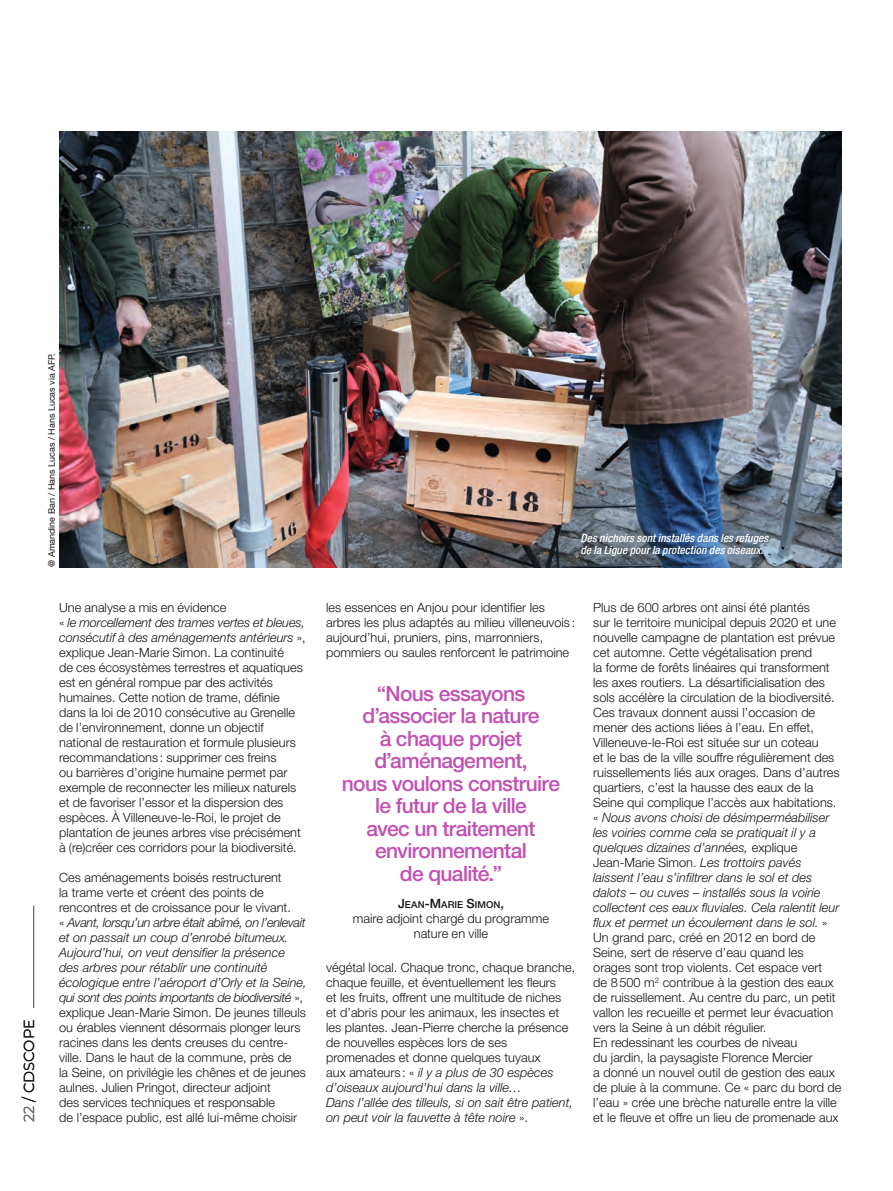
<style>
.page{position:relative;width:893px;height:1191px;background:#fff}
.page>*{position:absolute;margin:0;border:0;box-sizing:border-box;transform-origin:0 0}
.t1{font:500 21px/22.5px "Helvetica Neue LT Std";letter-spacing:-.03em;color:#c250b2;text-align:center}
.t2{font:14.55px "Montserrat";color:#131413}
.t3{font:300 12.75px/15px "Helvetica Neue LT Std";color:#131413}
.t4{font:italic 500 condensed 11.25px/12.8px "Helvetica Neue LT Std";letter-spacing:.005em;color:#fff}
.t5{font:500 9.6px "Helvetica Neue LT Std";letter-spacing:.01em;color:#131413}
.t6{font:9px "Helvetica Neue LT Std";color:#131413}
.s1{color:#686867}
.s2{font-style:italic}
.s3{font-size:12.75px}
</style>
<div class="page">
<img style="left:60px;top:132px;width:782px;height:435px">
<hr style="left:33px;top:905px;width:1px;height:102px;background:#686867">
<p class="t6" style="left:46px;top:567px;width:215px;rotate:-90deg">@ Amandine Ban / Hans Lucas / Hans Lucas via AFP.</p>
<p class="t2" style="left:19px;top:1122px;width:104px;rotate:-90deg"><span class="s1">22</span> / CDSCOPE</p>
<p class="t3" style="left:59px;top:600px;width:248px">Une analyse a mis en évidence<br>« <span class="s2">le morcellement des trames vertes et bleues, consécutif à des aménagements antérieurs</span> », explique Jean-Marie Simon. La continuité<br>de ces écosystèmes terrestres et aquatiques est en général rompue par des activités humaines. Cette notion de trame, définie dans la loi de 2010 consécutive au Grenelle de l’environnement, donne un objectif national de restauration et formule plusieurs recommandations : supprimer ces freins<br>ou barrières d’origine humaine permet par exemple de reconnecter les milieux naturels et de favoriser l’essor et la dispersion des espèces. À Villeneuve-le-Roi, le projet de plantation de jeunes arbres vise précisément à (re)créer ces corridors pour la biodiversité.</p>
<p class="t3" style="left:59px;top:869px;width:249px">Ces aménagements boisés restructurent<br>la trame verte et créent des points de rencontres et de croissance pour le vivant.<br>« <span class="s2">Avant, lorsqu’un arbre était abîmé, on l’enlevait et on passait un coup d’enrobé bitumeux.<br>Aujourd’hui, on veut densifier la présence des arbres pour rétablir une continuité écologique entre l’aéroport d’Orly et la Seine, qui sont des points importants de biodiversité</span> », explique Jean-Marie Simon. De jeunes tilleuls ou érables viennent désormais plonger leurs racines dans les dents creuses du centre&shy;ville. Dans le haut de la commune, près de<br>la Seine, on privilégie les chênes et de jeunes aulnes. Julien Pringot, directeur adjoint<br>des services techniques et responsable<br>de l’espace public, est allé lui-même choisir</p>
<p class="t4" style="left:580px;top:531px;width:189px">Des nichoirs sont installés dans les refuges de la Ligue pour la protection des oiseaux.</p>
<p class="t3" style="left:326px;top:599px;width:251px">les essences en Anjou pour identifier les arbres les plus adaptés au milieu villeneuvois : aujourd’hui, pruniers, pins, marronniers, pommiers ou saules renforcent le patrimoine</p>
<h1 class="t1" style="left:342px;top:681px;width:220px">“Nous essayons d’associer la nature<br>à chaque projet d’aménagement,<br>nous voulons construire le futur de la ville<br>avec un traitement environnemental<br>de qualité.”</h1>
<p class="t5" style="left:398px;top:899px;width:107px"><span class="s3">J</span>EAN<span class="s3">-M</span>ARIE <span class="s3">S</span>IMON<span class="s3">,</span></p>
<p class="t3" style="left:353px;top:911px;width:198px;text-align:center">maire adjoint chargé du programme nature en ville</p>
<p class="t3" style="left:326px;top:959px;width:251px">végétal local. Chaque tronc, chaque branche, chaque feuille, et éventuellement les fleurs<br>et les fruits, offrent une multitude de niches<br>et d’abris pour les animaux, les insectes et les plantes. Jean-Pierre cherche la présence de nouvelles espèces lors de ses promenades et donne quelques tuyaux<br>aux amateurs : « <span class="s2">il y a plus de 30 espèces d’oiseaux aujourd’hui dans la ville…<br>Dans l’allée des tilleuls, si on sait être patient, on peut voir la fauvette à tête noire</span> ».</p>
<p class="t3" style="left:593px;top:599px;width:250px">Plus de 600 arbres ont ainsi été plantés<br>sur le territoire municipal depuis 2020 et une nouvelle campagne de plantation est prévue cet automne. Cette végétalisation prend<br>la forme de forêts linéaires qui transforment les axes routiers. La désartificialisation des sols accélère la circulation de la biodiversité.<br>Ces travaux donnent aussi l’occasion de mener des actions liées à l’eau. En effet, Villeneuve-le-Roi est située sur un coteau<br>et le bas de la ville souffre régulièrement des ruissellements liés aux orages. Dans d’autres quartiers, c’est la hausse des eaux de la Seine qui complique l’accès aux habitations. « <span class="s2">Nous avons choisi de désimperméabiliser les voiries comme cela se pratiquait il y a quelques dizaines d’années,</span> explique Jean-Marie Simon. <span class="s2">Les trottoirs pavés laissent l’eau s’infiltrer dans le sol et des dalots – ou cuves – installés sous la voirie collectent ces eaux fluviales. Cela ralentit leur flux et permet un écoulement dans le sol.</span> » Un grand parc, créé en 2012 en bord de Seine, sert de réserve d’eau quand les orages sont trop violents. Cet espace vert<br>de 8500 m<sup>2</sup> contribue à la gestion des eaux de ruissellement. Au centre du parc, un petit vallon les recueille et permet leur évacuation vers la Seine à un débit régulier.<br>En redessinant les courbes de niveau<br>du jardin, la paysagiste Florence Mercier<br>a donné un nouvel outil de gestion des eaux de pluie à la commune. Ce « parc du bord de l’eau » crée une brèche naturelle entre la ville et le fleuve et offre un lieu de promenade aux</p>
</div>
